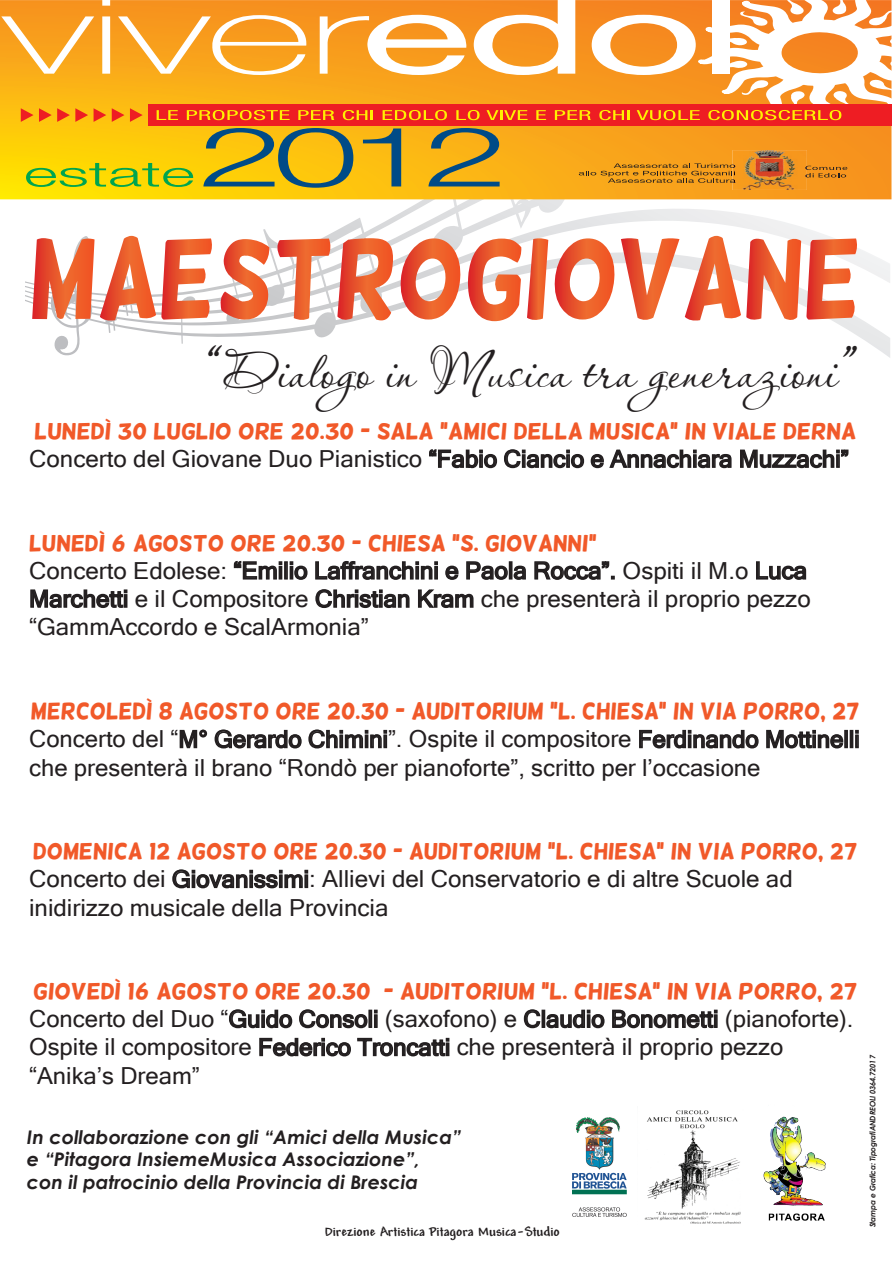
<style>
.page{position:relative;width:893px;height:1263px;background:#fff}
.page>*{position:absolute;margin:0;border:0;box-sizing:border-box;transform-origin:0 0}
.t1{font:46.95px "Passions Conflict ROB";color:#231f20}
.t2{font:23.55px/28.2px "Microsoft Sans Serif";color:#231f20}
.t3{font:23.1px "Helsinki";color:#f15929}
.t4{font:22.5px "Helsinki";color:#f15929}
.t5{font:italic 700 18.75px/22.5px "Century Gothic";color:#231f20}
.t6{font:700 14.1px "Andy";color:#231f20}
.t7{font:italic 700 7.65px "Century Gothic";letter-spacing:-.02em;color:#231f20}
</style>
<div class="page">
<svg style="left:25px;top:199px;width:512px;height:152px"></svg>
<img style="left:763px;top:1116px;width:63px;height:105px">
<img style="left:644px;top:1110px;width:97px;height:114px">
<svg style="left:429px;top:449px;width:303px;height:20px"></svg>
<svg style="left:740px;top:449px;width:109px;height:20px"></svg>
<svg style="left:233px;top:560px;width:49px;height:20px"></svg>
<div style="left:284px;top:561px;width:4px;height:18px;border:2px solid #231f20"></div>
<svg style="left:290px;top:561px;width:18px;height:19px"></svg>
<svg style="left:315px;top:561px;width:123px;height:19px"></svg>
<svg style="left:445px;top:565px;width:14px;height:15px"></svg>
<svg style="left:466px;top:561px;width:60px;height:19px"></svg>
<svg style="left:534px;top:561px;width:81px;height:19px"></svg>
<svg style="left:756px;top:561px;width:51px;height:19px"></svg>
<svg style="left:30px;top:589px;width:97px;height:19px"></svg>
<svg style="left:315px;top:589px;width:95px;height:20px"></svg>
<svg style="left:418px;top:589px;width:56px;height:19px"></svg>
<svg style="left:179px;top:729px;width:29px;height:20px"></svg>
<svg style="left:214px;top:729px;width:88px;height:20px"></svg>
<svg style="left:308px;top:729px;width:79px;height:20px"></svg>
<svg style="left:639px;top:729px;width:120px;height:20px"></svg>
<svg style="left:766px;top:729px;width:78px;height:20px"></svg>
<div style="left:844px;top:730px;width:4px;height:18px;border:2px solid #231f20"></div>
<div style="left:850px;top:730px;width:3px;height:18px;border:2px solid #231f20"></div>
<div style="left:855px;top:734px;width:4px;height:14px;border:2px solid #231f20"></div>
<svg style="left:855px;top:730px;width:4px;height:4px"></svg>
<svg style="left:172px;top:869px;width:136px;height:20px"></svg>
<svg style="left:229px;top:1009px;width:139px;height:20px"></svg>
<div style="left:368px;top:1010px;width:4px;height:18px;border:2px solid #231f20"></div>
<div style="left:374px;top:1014px;width:4px;height:14px;border:2px solid #231f20"></div>
<svg style="left:374px;top:1010px;width:4px;height:3px"></svg>
<svg style="left:523px;top:1009px;width:82px;height:20px"></svg>
<svg style="left:612px;top:1009px;width:106px;height:20px"></svg>
<svg style="left:259px;top:1037px;width:190px;height:20px"></svg>
<svg style="left:32px;top:236px;width:180px;height:85px"></svg>
<svg style="left:220px;top:239px;width:50px;height:81px"></svg>
<svg style="left:277px;top:239px;width:54px;height:81px"></svg>
<svg style="left:337px;top:238px;width:56px;height:84px"></svg>
<svg style="left:400px;top:238px;width:61px;height:81px"></svg>
<svg style="left:467px;top:238px;width:81px;height:83px"></svg>
<svg style="left:554px;top:238px;width:61px;height:81px"></svg>
<svg style="left:621px;top:238px;width:58px;height:82px"></svg>
<svg style="left:685px;top:236px;width:172px;height:85px"></svg>
<img style="left:572px;top:1118px;width:54px;height:98px">
<svg style="left:0;top:0;width:891px;height:199px;background:#fab014"></svg>
<svg style="left:26px;top:163px;width:167px;height:24px;background:#b7ca17"></svg>
<svg style="left:203px;top:128px;width:150px;height:60px;background:#b3a130"></svg>
<svg style="left:363px;top:128px;width:38px;height:58px;background:#ad9936"></svg>
<svg style="left:428px;top:128px;width:72px;height:58px;background:#b09437"></svg>
<div style="left:148px;top:104px;width:743px;height:21px;background:#ee1d23"></div>
<svg style="left:1px;top:0;width:890px;height:122px"></svg>
<img style="left:733px;top:150px;width:74px;height:40px">
<svg style="left:579px;top:163px;width:157px;height:20px;background:#d48d1c"></svg>
<svg style="left:805px;top:166px;width:42px;height:11px"></svg>
<h1 class="t1" style="left:204px;top:343px;width:656px">“Dialogo in Musica tra generazioni”</h1>
<p class="t4" style="left:34px;top:419px;width:823px">LUNEDÌ 30 LUGLIO ORE 20.30 - SALA “AMICI DELLA MUSICA” IN VIALE DERNA</p>
<p class="t2" style="left:29px;top:445px;width:821px">Concerto del Giovane Duo Pianistico “Fabio Ciancio e Annachiara Muzzachi”</p>
<p class="t4" style="left:29px;top:530px;width:569px">LUNEDÌ 6 AGOSTO ORE 20.30 - CHIESA “S. GIOVANNI”</p>
<p class="t2" style="left:29px;top:556px;width:783px">Concerto Edolese: “Emilio Laffranchini e Paola Rocca”. Ospiti il M.o Luca<br>Marchetti e il Compositore Christian Kram che presenterà il proprio pezzo “GammAccordo e ScalArmonia”</p>
<p class="t3" style="left:31px;top:698px;width:830px">MERCOLEDÌ 8 AGOSTO ORE 20.30 - AUDITORIUM “L. CHIESA” IN VIA PORRO, 27</p>
<p class="t2" style="left:29px;top:725px;width:832px">Concerto del “M° Gerardo Chimini”. Ospite il compositore Ferdinando Mottinelli che presenterà il brano “Rondò per pianoforte”, scritto per l’occasione</p>
<p class="t4" style="left:33px;top:839px;width:826px">DOMENICA 12 AGOSTO ORE 20.30 - AUDITORIUM “L. CHIESA” IN VIA PORRO, 27</p>
<p class="t2" style="left:29px;top:865px;width:765px">Concerto dei Giovanissimi: Allievi del Conservatorio e di altre Scuole ad inidirizzo musicale della Provincia</p>
<p class="t4" style="left:33px;top:979px;width:826px">GIOVEDÌ 16 AGOSTO ORE 20.30 - AUDITORIUM “L. CHIESA” IN VIA PORRO, 27</p>
<p class="t2" style="left:29px;top:1005px;width:826px">Concerto del Duo “Guido Consoli (saxofono) e Claudio Bonometti (pianoforte).<br>Ospite il compositore Federico Troncatti che presenterà il proprio pezzo “Anika’s Dream”</p>
<p class="t5" style="left:27px;top:1125px;width:436px">In collaborazione con gli “Amici della Musica” e “Pitagora InsiemeMusica Associazione”,<br>con il patrocinio della Provincia di Brescia</p>
<p class="t6" style="left:325px;top:1224px;width:237px">Direzione Artistica Pitagora Musica-Studio</p>
<p class="t7" style="left:867px;top:1227px;width:174px;rotate:-90deg">Stampa e Grafica: TipografiANDREOLI 0364.72017</p>
</div>
